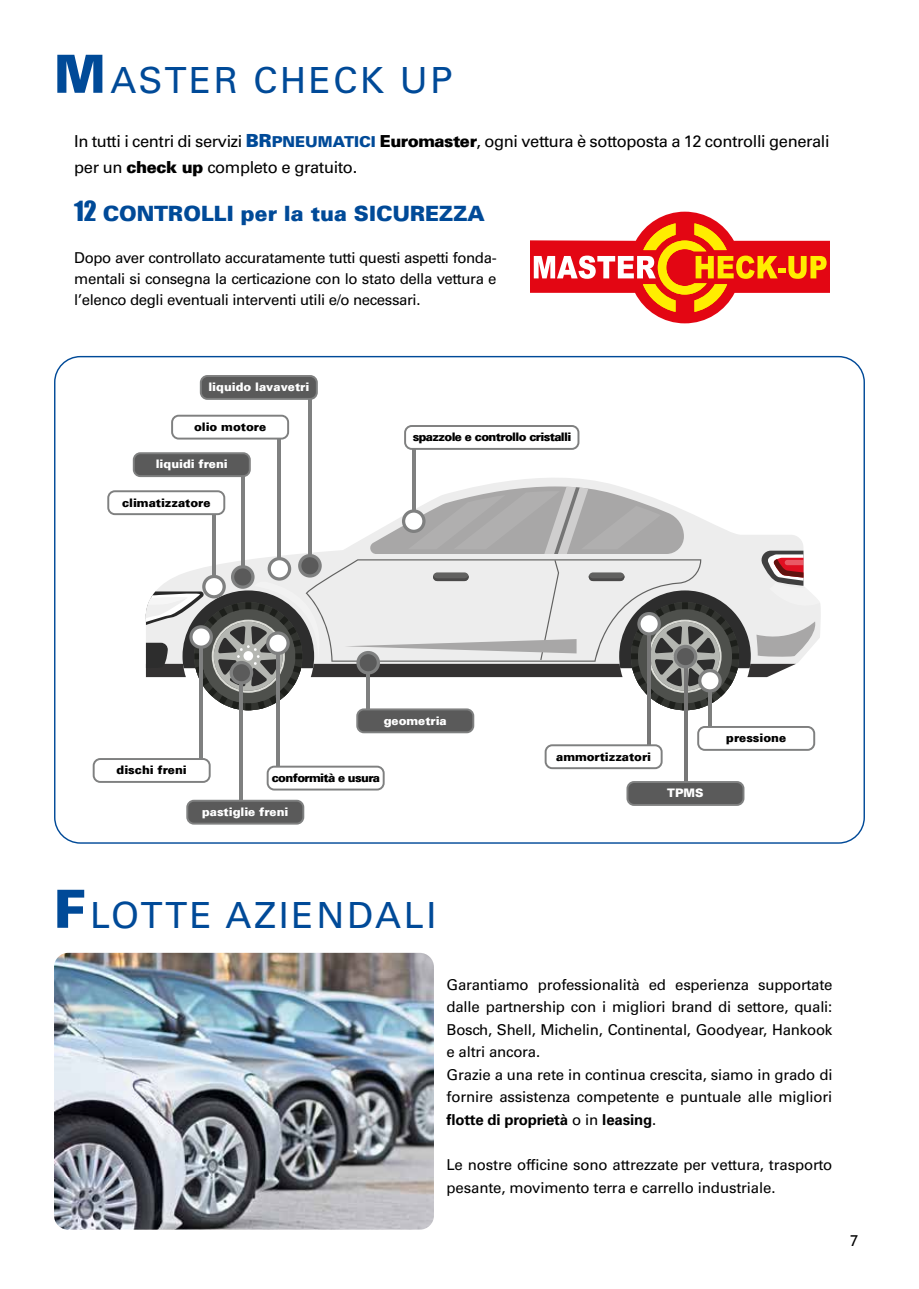
<style>
.page{position:relative;width:919px;height:1289px;background:#fff}
.page>*{position:absolute;margin:0;border:0;box-sizing:border-box;transform-origin:0 0}
.t1{font:36px "Univers LT Std";letter-spacing:.075em;color:#004a98}
.t2{font:900 21px "Univers";color:#004a98}
.t3{font:16.5px/25.5px "Univers LT Std";letter-spacing:-.025em;color:#000}
.t4{font:15px/22.5px "Univers LT Std";letter-spacing:-.015em;color:#000}
.t5{font:15px "Trebuchet MS";color:#000}
.t6{font:900 11.7px "Univers";color:#000}
.t7{font:900 11.7px "Univers";color:#fff}
.t8{font:900 11.7px "Univers";letter-spacing:-.05em;color:#000}
.s1{font-family:"Univers";font-weight:900;font-size:52.5px}
.s2{font-family:"Univers";font-weight:900;font-size:18px;color:#004a98}
.s3{font-family:"Univers";font-weight:900;font-size:15px;color:#004a98}
.s4{font-family:"Univers";font-weight:900}
.s5{font-family:"Impact";font-weight:400;font-size:25.5px}
.s6{font-weight:700}
</style>
<div class="page">
<svg style="left:530px;top:212px;width:299px;height:111px"></svg>
<svg style="left:144px;top:464px;width:677px;height:160px"></svg>
<svg style="left:144px;top:486px;width:676px;height:224px"></svg>
<hr style="left:212px;top:502px;width:3px;height:85px;background:#7f8080">
<hr style="left:647px;top:625px;width:3px;height:137px;background:#777">
<hr style="left:708px;top:678px;width:3px;height:65px;background:#7e7f7e">
<svg style="left:683px;top:668px;width:4px;height:113px"></svg>
<hr style="left:241px;top:464px;width:3px;height:115px;background:#7f8080">
<hr style="left:278px;top:421px;width:3px;height:150px;background:#7f8080">
<hr style="left:308px;top:393px;width:3px;height:173px;background:#7f8080">
<hr style="left:412px;top:437px;width:3px;height:83px;background:#7f8080">
<hr style="left:366px;top:663px;width:4px;height:64px;background:#7f8080">
<hr style="left:276px;top:645px;width:3px;height:136px;background:#7f8080">
<hr style="left:240px;top:672px;width:3px;height:136px;background:#7f8080">
<hr style="left:199px;top:636px;width:4px;height:136px;background:#7f8080">
<div style="left:699px;top:670px;width:21px;height:21px;background:#fff;border-radius:50%"></div>
<div style="left:698px;top:669px;width:23px;height:23px;border:3px solid #7f8080;border-radius:50%"></div>
<div style="left:204px;top:576px;width:20px;height:21px;background:#fff;border-radius:50%"></div>
<div style="left:202px;top:575px;width:24px;height:23px;border:3px solid #7f8080;border-radius:50%"></div>
<div style="left:232px;top:567px;width:21px;height:20px;background:#5a5a5a;border-radius:50%"></div>
<div style="left:231px;top:565px;width:23px;height:23px;border:3px solid #7f8080;border-radius:50%"></div>
<div style="left:269px;top:558px;width:20px;height:21px;background:#fff;border-radius:50%"></div>
<div style="left:267px;top:557px;width:24px;height:23px;border:3px solid #7f8080;border-radius:50%"></div>
<div style="left:300px;top:555px;width:20px;height:21px;background:#5a5a5a;border-radius:50%"></div>
<div style="left:298px;top:554px;width:24px;height:23px;border:3px solid #7f8080;border-radius:50%"></div>
<svg style="left:675px;top:646px;width:20px;height:20px"></svg>
<div style="left:673px;top:644px;width:24px;height:24px;border:3px solid #7f8080;border-radius:50%"></div>
<svg style="left:268px;top:633px;width:20px;height:20px"></svg>
<div style="left:266px;top:631px;width:24px;height:24px;border:3px solid #7f8080;border-radius:50%"></div>
<svg style="left:191px;top:627px;width:20px;height:20px"></svg>
<div style="left:189px;top:625px;width:24px;height:24px;border:3px solid #7f8080;border-radius:50%"></div>
<div style="left:231px;top:662px;width:20px;height:21px;background:#5b5b5b;border-radius:50%"></div>
<div style="left:229px;top:661px;width:24px;height:23px;border:3px solid #7f8080;border-radius:50%"></div>
<div style="left:358px;top:652px;width:20px;height:21px;background:#5a5a5a;border-radius:50%"></div>
<div style="left:356px;top:651px;width:24px;height:23px;border:3px solid #7f8080;border-radius:50%"></div>
<div style="left:639px;top:613px;width:20px;height:21px;background:#fff;border-radius:50%"></div>
<div style="left:637px;top:612px;width:24px;height:23px;border:3px solid #7f8080;border-radius:50%"></div>
<div style="left:403px;top:511px;width:21px;height:20px;background:#fff;border-radius:50%"></div>
<div style="left:402px;top:509px;width:23px;height:24px;border:3px solid #7f8080;border-radius:50%"></div>
<div style="left:405px;top:426px;width:173px;height:23px;background:#fff;border-radius:7px"></div>
<div style="left:404px;top:425px;width:175px;height:25px;border:2px solid #7f8080;border-radius:7px"></div>
<div style="left:201px;top:376px;width:116px;height:23px;background:#5a5a5a;border-radius:7px"></div>
<div style="left:200px;top:375px;width:118px;height:25px;border:2px solid #7f8080;border-radius:7px"></div>
<div style="left:172px;top:415px;width:116px;height:23px;background:#fff;border-radius:7px"></div>
<div style="left:171px;top:415px;width:118px;height:24px;border:2px solid #7f8080;border-radius:7px"></div>
<div style="left:108px;top:491px;width:116px;height:23px;background:#fff;border-radius:7px"></div>
<div style="left:107px;top:490px;width:118px;height:25px;border:2px solid #7f8080;border-radius:7px"></div>
<div style="left:94px;top:759px;width:116px;height:23px;background:#fff;border-radius:7px"></div>
<div style="left:93px;top:758px;width:118px;height:25px;border:2px solid #7f8080;border-radius:7px"></div>
<div style="left:267px;top:766px;width:116px;height:23px;background:#fff;border-radius:7px"></div>
<div style="left:267px;top:765px;width:117px;height:25px;border:2px solid #7f8080;border-radius:7px"></div>
<div style="left:545px;top:745px;width:116px;height:23px;background:#fff;border-radius:7px"></div>
<div style="left:544px;top:744px;width:118px;height:25px;border:2px solid #7f8080;border-radius:7px"></div>
<div style="left:698px;top:727px;width:116px;height:22px;background:#fff;border-radius:7px"></div>
<div style="left:697px;top:726px;width:118px;height:24px;border:2px solid #7f8080;border-radius:7px"></div>
<div style="left:134px;top:453px;width:116px;height:23px;background:#5a5a5a;border-radius:7px"></div>
<div style="left:133px;top:452px;width:118px;height:25px;border:2px solid #7f8080;border-radius:7px"></div>
<div style="left:187px;top:800px;width:116px;height:23px;background:#5a5a5a;border-radius:7px"></div>
<div style="left:186px;top:799px;width:118px;height:25px;border:2px solid #7f8080;border-radius:7px"></div>
<div style="left:627px;top:782px;width:116px;height:23px;background:#5a5a5a;border-radius:7px"></div>
<div style="left:626px;top:781px;width:118px;height:25px;border:2px solid #7f8080;border-radius:7px"></div>
<div style="left:357px;top:709px;width:116px;height:23px;background:#5a5a5a;border-radius:7px"></div>
<div style="left:356px;top:708px;width:118px;height:25px;border:2px solid #7f8080;border-radius:7px"></div>
<img style="left:54px;top:952px;width:380px;height:277px">
<h1 class="t1" style="left:54px;top:59px;width:400px"><span class="s1">M</span>ASTER CHECK UP</h1>
<p class="t3" style="left:74px;top:129px;width:756px">In tutti i centri di servizi <span class="s2">BR</span><span class="s3">PNEUMATICI</span> <span class="s4">Euromaster</span>, ogni vettura è sottoposta a 12 controlli generali per un <span class="s4">check up</span> completo e gratuito.</p>
<h2 class="t2" style="left:74px;top:200px;width:412px"><span class="s5">12</span> CONTROLLI per la tua SICUREZZA</h2>
<p class="t4" style="left:74px;top:248px;width:424px;line-height:21px;text-align:justify">Dopo aver controllato accuratamente tutti questi aspetti fonda&shy;mentali si consegna la certicazione con lo stato della vettura e l’elenco degli eventuali interventi utili e/o necessari.</p>
<p class="t7" style="left:208px;top:379px;width:102px">liquido lavavetri</p>
<p class="t6" style="left:194px;top:419px;width:74px">olio motore</p>
<p class="t7" style="left:156px;top:456px;width:74px">liquidi freni</p>
<p class="t6" style="left:122px;top:494px;width:90px">climatizzatore</p>
<p class="t8" style="left:412px;top:429px;width:160px">spazzole e controllo cristalli</p>
<p class="t6" style="left:116px;top:762px;width:72px">dischi freni</p>
<p class="t7" style="left:383px;top:712px;width:65px">geometria</p>
<p class="t8" style="left:272px;top:770px;width:110px">conformità e usura</p>
<p class="t7" style="left:202px;top:804px;width:88px">pastiglie freni</p>
<p class="t6" style="left:556px;top:748px;width:96px">ammortizzatori</p>
<p class="t7" style="left:667px;top:785px;width:38px">TPMS</p>
<p class="t6" style="left:726px;top:730px;width:61px">pressione</p>
<h1 class="t1" style="left:54px;top:893px;width:384px"><span class="s1">F</span>LOTTE AZIENDALI</h1>
<p class="t4" style="left:446px;top:973px;width:387px">Garantiamo professionalità ed esperienza supportate dalle partnership con i migliori brand di settore, quali:<br>Bosch, Shell, Michelin, Continental, Goodyear, Hankook e altri ancora.<br>Grazie a una rete in continua crescita, siamo in grado di fornire assistenza competente e puntuale alle migliori <span class="s6">flotte di proprietà</span> o in <span class="s6">leasing</span>.</p>
<p class="t4" style="left:446px;top:1153px;width:387px">Le nostre officine sono attrezzate per vettura, trasporto pesante, movimento terra e carrello industriale.</p>
<p class="t5" style="left:850px;top:1231px;width:9px">7</p>
</div>
